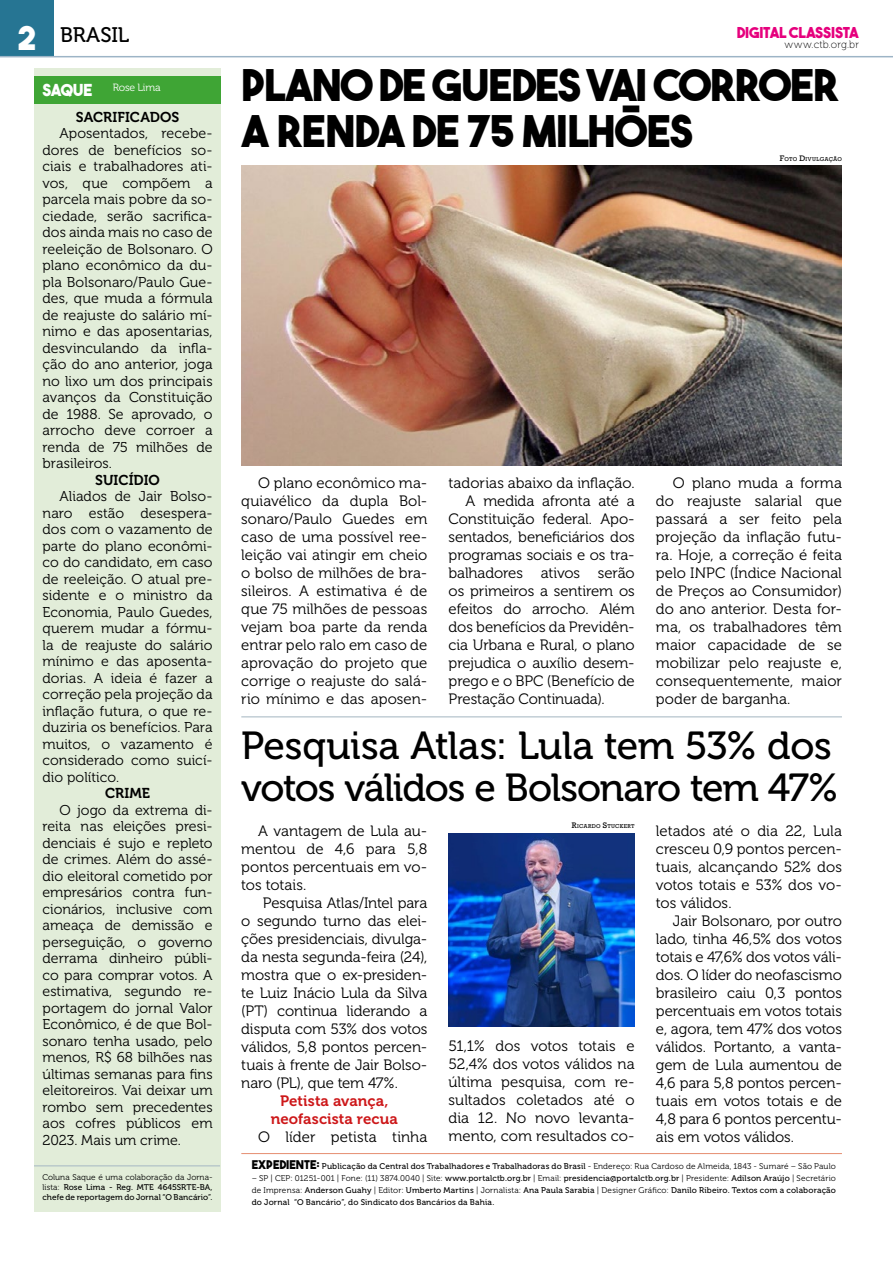
<style>
.page{position:relative;width:893px;height:1263px;background:#fff}
.page>*{position:absolute;margin:0;border:0;box-sizing:border-box;transform-origin:0 0}
.t1{font:43.5px/46.5px "The Bold Font";letter-spacing:-.02em;color:#000}
.t2{font:39px/42px "Museo 500";letter-spacing:-.03em;color:#000}
.t3{font:21px "Museo 500";letter-spacing:-.01em;color:#000}
.t4{font:16.5px "The Bold Font";letter-spacing:-.015em;color:#fff}
.t5{font:15px/18px "Museo 300";letter-spacing:-.005em;color:#000;text-align:justify}
.t6{font:15px/18px "Museo 700";letter-spacing:.005em;color:#cd1719;text-align:center}
.t7{font:15px "The Bold Font";letter-spacing:-.015em;color:#e6007d}
.t8{font:14.25px/16.5px "Museo 300";color:#000;text-align:justify}
.t9{font:14.25px "Museo 700";color:#000}
.t10{font:10.5px "Museo 100";letter-spacing:.015em;color:#000}
.t11{font:10.5px "Museo 300";letter-spacing:-.015em;color:#fff}
.t12{font:8.25px/12px "Museo 500";letter-spacing:.015em;color:#000}
.t13{font:8.25px "Museo 300";letter-spacing:.015em;color:#000}
.t14{font:5.25px "Rockwell";letter-spacing:.04em;color:#000}
.s1{font-family:"The Bold Font";font-size:33px;color:#fff}
.s2{font-family:"Museo 300"}
.s3{font-size:7.5px}
.s4{font-family:"The Bold Font";font-size:12px}
.s5{font-family:"Museo 500"}
</style>
<div class="page">
<hr style="left:241px;top:1153px;width:601px;height:1px;background:#e7967b">
<div style="left:0;top:0;width:53px;height:57px;background:#267593"></div>
<hr style="left:0;top:56px;width:893px;height:1px;background:#9db4c6">
<div style="left:34px;top:68px;width:186px;height:1144px;background:#e2edd9"></div>
<hr style="left:34px;top:1165px;width:186px;height:1px;background:#aabbc5">
<hr style="left:241px;top:716px;width:601px;height:1px;background:#aabbc5">
<div style="left:34px;top:76px;width:186px;height:27px;background:#3fa535"></div>
<img style="left:241px;top:165px;width:601px;height:300px">
<img style="left:449px;top:833px;width:186px;height:193px">
<h3 class="t3" style="left:17px;top:24px;width:114px"><span class="s1">2</span> BRASIL</h3>
<p class="t4" style="left:43px;top:79px;width:52px">SAQUE</p>
<p class="t11" style="left:113px;top:82px;width:49px">Rose Lima</p>
<p class="t9" style="left:76px;top:109px;width:105px">SACRIFICADOS</p>
<p class="t8" style="left:43px;top:125px;width:172px;text-indent:17px">Aposentados, recebe&shy;dores de benefícios so&shy;ciais e trabalhadores ati&shy;vos, que compõem a parcela mais pobre da so&shy;ciedade, serão sacrifica&shy;dos ainda mais no caso de reeleição de Bolsonaro. O plano econômico da du&shy;pla Bolsonaro/Paulo Gue&shy;des, que muda a fórmula de reajuste do salário mí&shy;nimo e das aposentarias, desvinculando da infla&shy;ção do ano anterior, joga no lixo um dos principais avanços da Constituição de 1988. Se aprovado, o arrocho deve corroer a renda de 75 milhões de brasileiros.</p>
<p class="t9" style="left:95px;top:472px;width:66px">SUICÍDIO</p>
<p class="t8" style="left:43px;top:488px;width:172px;text-indent:17px">Aliados de Jair Bolso&shy;naro estão desespera&shy;dos com o vazamento de parte do plano econômi&shy;co do candidato, em caso de reeleição. O atual pre&shy;sidente e o ministro da Economia, Paulo Guedes, querem mudar a fórmu&shy;la de reajuste do salário mínimo e das aposenta&shy;dorias. A ideia é fazer a correção pela projeção da inflação futura, o que re&shy;duziria os benefícios. Para muitos, o vazamento é considerado como suicí&shy;dio político.</p>
<p class="t9" style="left:105px;top:785px;width:46px">CRIME</p>
<p class="t8" style="left:43px;top:802px;width:172px;text-indent:17px">O jogo da extrema di&shy;reita nas eleições presi&shy;denciais é sujo e repleto de crimes. Além do assé&shy;dio eleitoral cometido por empresários contra fun&shy;cionários, inclusive com ameaça de demissão e perseguição, o governo derrama dinheiro públi&shy;co para comprar votos. A estimativa, segundo re&shy;portagem do jornal Valor Econômico, é de que Bol&shy;sonaro tenha usado, pelo menos, R$ 68 bilhões nas últimas semanas para fins eleitoreiros. Vai deixar um rombo sem precedentes aos cofres públicos em 2023. Mais um crime.</p>
<p class="t13" style="left:43px;top:1173px;width:172px">Coluna Saque é uma colaboração da Jorna-</p>
<p class="t12" style="left:43px;top:1182px;width:172px;line-height:9.8px"><span class="s2">lista:</span> Rose Lima - Reg. MTE 4645SRTE-BA, chefe de reportagem do Jornal “O Bancário”.</p>
<p class="t7" style="left:737px;top:23px;width:123px">DIGITAL CLASSISTA</p>
<p class="t10" style="left:784px;top:39px;width:76px">www.ctb.org.br</p>
<h1 class="t1" style="left:241px;top:61px;width:600px">PLANO DE GUEDES VAI CORROER<br>A RENDA DE 75 MILHÕES</h1>
<p class="t14" style="left:780px;top:156px;width:63px"><span class="s3">F</span>OTO <span class="s3">D</span>IVULGAÇÃO</p>
<p class="t5" style="left:241px;top:474px;width:188px;text-indent:17px">O plano econômico ma&shy;quiavélico da dupla Bol&shy;sonaro/Paulo Guedes em caso de uma possível ree&shy;leição vai atingir em cheio o bolso de milhões de bra&shy;sileiros. A estimativa é de que 75 milhões de pessoas vejam boa parte da renda entrar pelo ralo em caso de aprovação do projeto que corrige o reajuste do salá&shy;rio mínimo e das aposen-</p>
<p class="t5" style="left:449px;top:474px;width:188px">tadorias abaixo da inflação.</p>
<p class="t5" style="left:466px;top:492px;width:171px">A medida afronta até a</p>
<p class="t5" style="left:449px;top:510px;width:188px">Constituição federal. Apo-</p>
<p class="t5" style="left:449px;top:528px;width:188px">sentados, beneficiários dos</p>
<p class="t5" style="left:449px;top:546px;width:188px">programas sociais e os tra-</p>
<p class="t5" style="left:449px;top:564px;width:188px">balhadores ativos serão</p>
<p class="t5" style="left:449px;top:582px;width:188px">os primeiros a sentirem os</p>
<p class="t5" style="left:449px;top:600px;width:188px">efeitos do arrocho. Além</p>
<p class="t5" style="left:449px;top:618px;width:188px">dos benefícios da Previdên-</p>
<p class="t5" style="left:449px;top:636px;width:188px">cia Urbana e Rural, o plano</p>
<p class="t5" style="left:449px;top:654px;width:188px">prejudica o auxílio desem-</p>
<p class="t5" style="left:449px;top:672px;width:188px">prego e o BPC (Benefício de</p>
<p class="t5" style="left:449px;top:690px;width:158px">Prestação Continuada).</p>
<p class="t5" style="left:656px;top:474px;width:188px;text-indent:17px">O plano muda a forma do reajuste salarial que passará a ser feito pela projeção da inflação futu&shy;ra. Hoje, a correção é feita pelo INPC (Índice Nacional de Preços ao Consumidor) do ano anterior. Desta for&shy;ma, os trabalhadores têm maior capacidade de se mobilizar pelo reajuste e, consequentemente, maior poder de barganha.</p>
<h2 class="t2" style="left:241px;top:726px;width:598px">Pesquisa Atlas: Lula tem 53% dos votos válidos e Bolsonaro tem 47%</h2>
<p class="t5" style="left:241px;top:822px;width:188px;text-indent:17px">A vantagem de Lula au&shy;mentou de 4,6 para 5,8 pontos percentuais em vo&shy;tos totais.</p>
<p class="t5" style="left:241px;top:894px;width:188px;text-indent:22px">Pesquisa Atlas/Intel para o segundo turno das elei&shy;ções presidenciais, divulga&shy;da nesta segunda-feira (24), mostra que o ex-presiden&shy;te Luiz Inácio Lula da Silva (PT) continua liderando a disputa com 53% dos votos válidos, 5,8 pontos percen&shy;tuais à frente de Jair Bolso&shy;naro (PL), que tem 47%.</p>
<p class="t6" style="left:271px;top:1092px;width:129px">Petista avança, neofascista recua</p>
<p class="t5" style="left:258px;top:1128px;width:171px">O líder petista tinha</p>
<p class="t14" style="left:572px;top:823px;width:64px"><span class="s3">R</span>ICARDO <span class="s3">S</span>TUCKERT</p>
<p class="t5" style="left:449px;top:1037px;width:188px">51,1% dos votos totais e 52,4% dos votos válidos na última pesquisa, com re&shy;sultados coletados até o dia 12. No novo levanta&shy;mento, com resultados co-</p>
<p class="t5" style="left:656px;top:822px;width:188px">letados até o dia 22, Lula cresceu 0,9 pontos percen&shy;tuais, alcançando 52% dos votos totais e 53% dos vo&shy;tos válidos.</p>
<p class="t5" style="left:656px;top:912px;width:188px;text-indent:17px">Jair Bolsonaro, por outro lado, tinha 46,5% dos votos totais e 47,6% dos votos váli&shy;dos. O líder do neofascismo brasileiro caiu 0,3 pontos percentuais em votos totais e, agora, tem 47% dos votos válidos. Portanto, a vanta&shy;gem de Lula aumentou de 4,6 para 5,8 pontos percen&shy;tuais em votos totais e de 4,8 para 6 pontos percentu&shy;ais em votos válidos.</p>
<p class="t12" style="left:252px;top:1160px;width:586px"><span class="s4">EXPEDIENTE:</span> Publicação da Central dos Trabalhadores e Trabalhadoras do Brasil <span class="s2">- Endereço: Rua Cardoso de Almeida, 1843 - Sumaré – São Paulo</span></p>
<p class="t13" style="left:252px;top:1174px;width:586px">– SP | CEP: 01251-001 | Fone: (11) 3874.0040 | Site: <span class="s5">www.portalctb.org.br</span> | Email: <span class="s5">presidencia@portalctb.org.br</span> | Presidente: <span class="s5">Adilson Araújo</span> | Secretário</p>
<p class="t12" style="left:252px;top:1184px;width:586px"><span class="s2">de Imprensa:</span> Anderson Guahy <span class="s2">| Editor:</span> Umberto Martins <span class="s2">| Jornalista:</span> Ana Paula Sarabia <span class="s2">| Designer Gráfico:</span> Danilo Ribeiro. Textos com a colaboração do Jornal “O Bancário”, do Sindicato dos Bancários da Bahia.</p>
</div>
